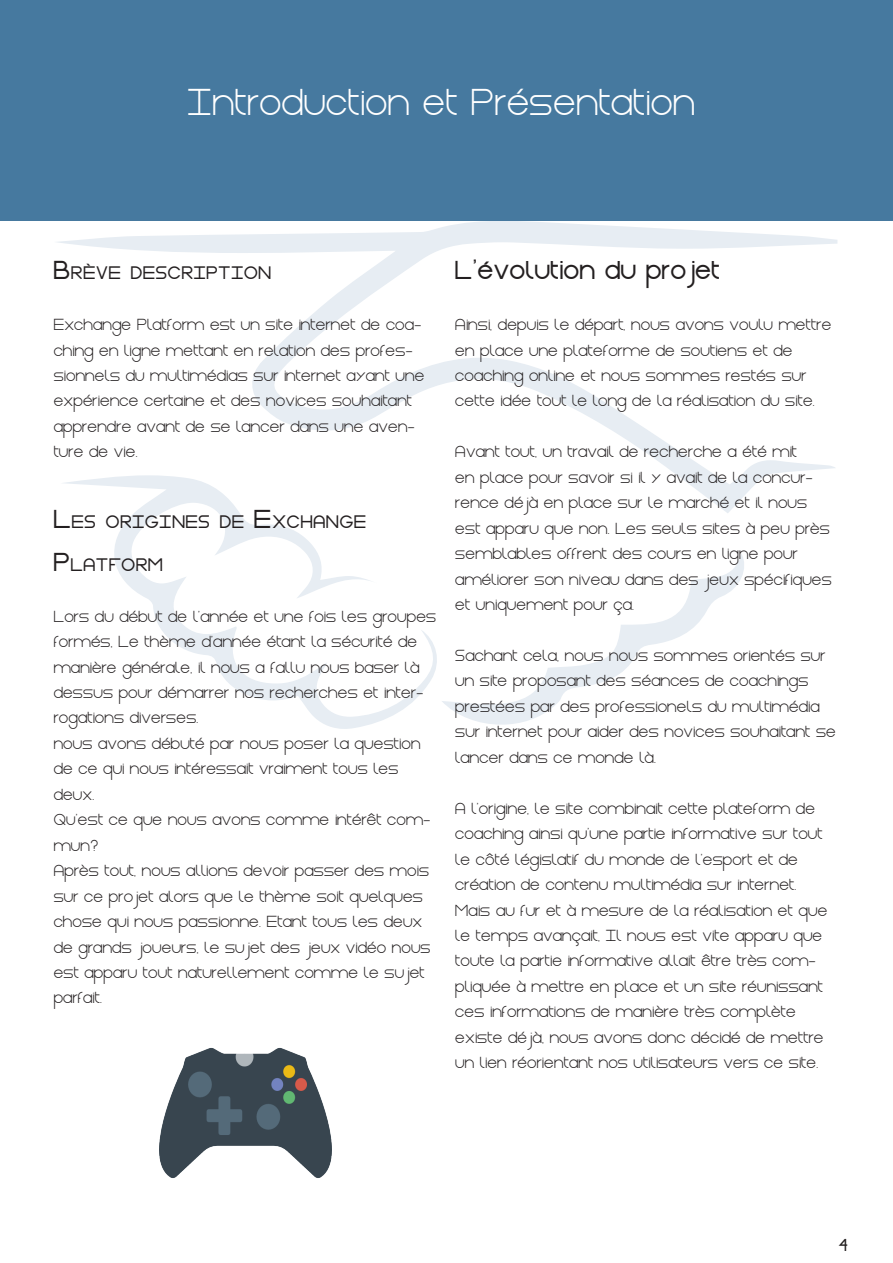
<style>
.page{position:relative;width:893px;height:1263px;background:#fff}
.page>*{position:absolute;margin:0;border:0;box-sizing:border-box;transform-origin:0 0}
.t1{font:700 60px "Myriad Pro";color:#fff}
.t2{font:49.5px "Gasalt";color:#fff}
.t3{font:900 36px "Gasalt";color:#231f20}
.t4{font:900 25.2px/43.2px "Gasalt";color:#231f20}
.t5{font:900 24px "Gasalt";color:#231f20}
.t6{font:21.15px/25.5px "Gasalt";color:#231f20}
.s1{font-size:36px}
</style>
<div class="page">
<svg style="left:57px;top:221px;width:780px;height:292px"></svg>
<svg style="left:60px;top:475px;width:382px;height:254px"></svg>
<svg style="left:441px;top:553px;width:303px;height:172px"></svg>
<div style="left:0;top:0;width:893px;height:221px;background:#46799f"></div>
<img style="left:160px;top:1048px;width:172px;height:130px">
<p class="t1" style="left:54px;top:40px;width:397px">I. Introduction</p>
<p class="t2" style="left:188px;top:79px;width:509px">Introduction et Présentation</p>
<p class="t4" style="left:54px;top:252px;width:220px"><span class="s1">B</span>rève description</p>
<p class="t6" style="left:54px;top:313px;width:373px">Exchange Platform est un site internet de coa&shy;ching en ligne mettant en relation des profes&shy;sionnels du multimédias sur internet ayant une expérience certaine et des novices souhaitant apprendre avant de se lancer dans une aven&shy;ture de vie.</p>
<p class="t4" style="left:54px;top:500px;width:315px"><span class="s1">L</span>es origines de <span class="s1">E</span>xchange<br><span class="s1">P</span>latform</p>
<p class="t6" style="left:54px;top:605px;width:384px">Lors du début de l'année et une fois les groupes formés, Le thème d'année étant la sécurité de manière générale, il nous a fallu nous baser là dessus pour démarrer nos recherches et inter&shy;rogations diverses.</p>
<p class="t6" style="left:54px;top:732px;width:368px">nous avons débuté par nous poser la question de ce qui nous intéressait vraiment tous les deux.</p>
<p class="t6" style="left:54px;top:808px;width:378px">Qu'est ce que nous avons comme intérêt com&shy;mun?</p>
<p class="t6" style="left:54px;top:859px;width:379px">Après tout, nous allions devoir passer des mois sur ce projet alors que le thème soit quelques chose qui nous passionne. Etant tous les deux de grands joueurs, le sujet des jeux vidéo nous est apparu tout naturellement comme le sujet parfait.</p>
<p class="t3" style="left:456px;top:253px;width:267px">L'évolution du projet</p>
<p class="t6" style="left:456px;top:313px;width:378px">Ainsi, depuis le départ, nous avons voulu mettre en place une plateforme de soutiens et de coaching online et nous sommes restés sur cette idée tout le long de la réalisation du site.</p>
<p class="t6" style="left:456px;top:440px;width:378px">Avant tout, un travail de recherche a été mit<br>en place pour savoir si il y avait de la concur&shy;rence déjà en place sur le marché et il nous est apparu que non. Les seuls sites à peu près semblables offrent des cours en ligne pour améliorer son niveau dans des jeux spécifiques et uniquement pour ça.</p>
<p class="t6" style="left:456px;top:644px;width:382px">Sachant cela, nous nous sommes orientés sur un site proposant des séances de coachings prestées par des professionels du multimédia sur internet pour aider des novices souhaitant se lancer dans ce monde là.</p>
<p class="t6" style="left:456px;top:797px;width:374px">A l'origine, le site combinait cette plateform de coaching ainsi qu'une partie informative sur tout le côté législatif du monde de l'esport et de création de contenu multimédia sur internet.<br>Mais au fur et à mesure de la réalisation et que le temps avançait, Il nous est vite apparu que toute la partie informative allait être très com&shy;pliquée à mettre en place et un site réunissant ces informations de manière très complète existe déjà, nous avons donc décidé de mettre un lien réorientant nos utilisateurs vers ce site.</p>
<p class="t5" style="left:839px;top:1234px;width:12px">4</p>
</div>
